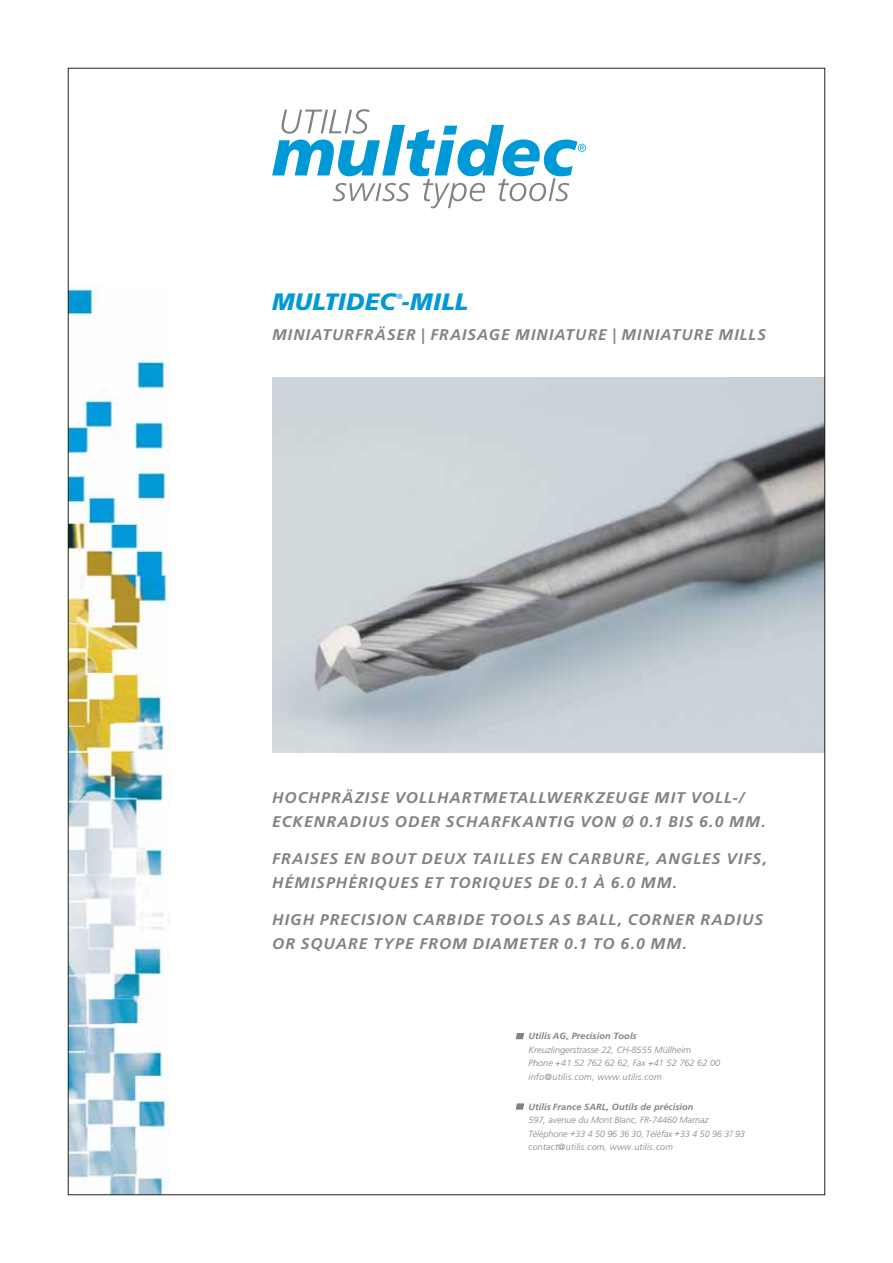
<style>
.page{position:relative;width:893px;height:1263px;background:#fff}
.page>*{position:absolute;margin:0;border:0;box-sizing:border-box;transform-origin:0 0}
.t1{font:italic 900 23.7px "Frutiger LT Std";letter-spacing:.01em;color:#0099d8}
.t2{font:italic 700 15.45px/24px "Frutiger LT Std";letter-spacing:.07em;color:#808285}
.t3{font:italic 300 9px "Frutiger LT Std";color:#808285}
.t4{font:italic 300 9px "Frutiger LT Std";letter-spacing:.02em;color:#808285}
.t5{font:italic 700 9px "Frutiger LT Std";letter-spacing:.01em;color:#808285}
.t6{font:7.5px "Frutiger LT Std";color:#0099d8}
</style>
<div class="page">
<svg style="left:516px;top:1033px;width:8px;height:6px"></svg>
<svg style="left:516px;top:1103px;width:8px;height:6px"></svg>
<img style="left:70px;top:285px;width:99px;height:908px">
<img style="left:272px;top:378px;width:551px;height:375px">
<svg style="left:272px;top:109px;width:314px;height:99px"></svg>
<h1 class="t1" style="left:272px;top:288px;width:197px">MULTIDEC -MILL</h1>
<p class="t6" style="left:397px;top:292px;width:7px">®</p>
<p class="t2" style="left:272px;top:323px;width:495px">MINIATURFRÄSER | FRAISAGE MINIATURE | MINIATURE MILLS</p>
<p class="t2" style="left:272px;top:786px;width:495px">HOCHPRÄZISE VOLLHARTMETALLWERKZEUGE MIT VOLL-/<br>ECKENRADIUS ODER SCHARFKANTIG VON Ø 0.1 BIS 6.0 MM.</p>
<p class="t2" style="left:272px;top:847px;width:496px">FRAISES EN BOUT DEUX TAILLES EN CARBURE, ANGLES VIFS,<br>HÉMISPHÉRIQUES ET TORIQUES DE 0.1 À 6.0 MM.</p>
<p class="t2" style="left:272px;top:907px;width:493px">HIGH PRECISION CARBIDE TOOLS AS BALL, CORNER RADIUS<br>OR SQUARE TYPE FROM DIAMETER 0.1 TO 6.0 MM.</p>
<p class="t5" style="left:528px;top:1031px;width:110px">Utilis AG, Precision Tools</p>
<p class="t3" style="left:528px;top:1045px;width:164px">Kreuzlingerstrasse 22, CH-8555 Müllheim</p>
<p class="t4" style="left:528px;top:1072px;width:135px">info@utilis.com, www.utilis.com</p>
<p class="t3" style="left:528px;top:1059px;width:193px">Phone 41 52 762 62 62, Fax 41 52 762 62 00</p>
<p class="t3" style="left:555px;top:1058px;width:9px">+</p>
<p class="t3" style="left:647px;top:1058px;width:9px">+</p>
<p class="t5" style="left:528px;top:1101px;width:167px">Utilis France SARL, Outils de précision</p>
<p class="t3" style="left:528px;top:1116px;width:182px">597, avenue du Mont Blanc, FR-74460 Marnaz</p>
<p class="t4" style="left:528px;top:1143px;width:146px">contact@utilis.com, www.utilis.com</p>
<p class="t3" style="left:528px;top:1129px;width:218px">Téléphone +33 4 50 96 36 30, Téléfax +33 4 50 96 37 93</p>
</div>
